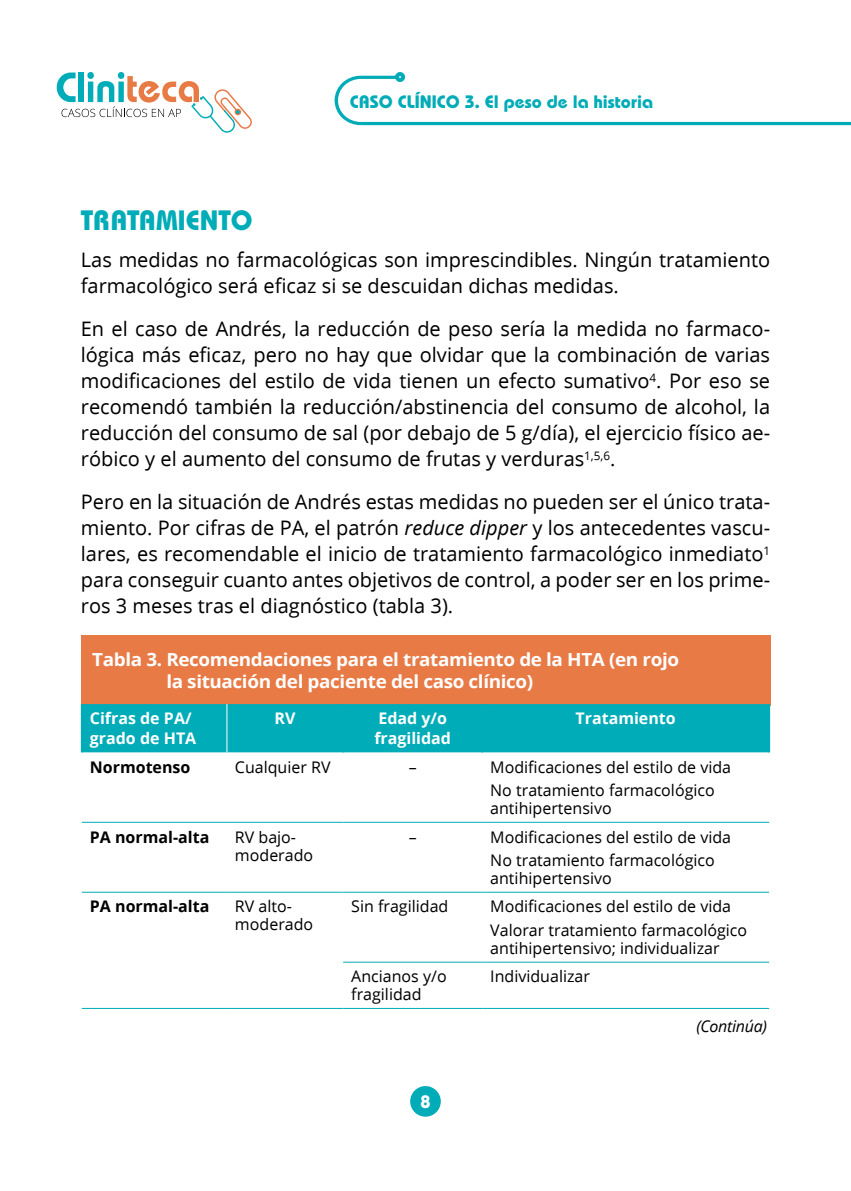
<style>
.page{position:relative;width:851px;height:1191px;background:#fff}
.page>*{position:absolute;margin:0;border:0;box-sizing:border-box;transform-origin:0 0}
.t1{font:700 28px "Bauhaus";color:#00acb7}
.t2{font:20px/26px "Open Sans";color:#000;text-align:justify}
.t3{font:700 18px/21.6px "Open Sans";letter-spacing:-.02em;color:#fff;scale:1.05 1}
.t4{font:700 18px "Bauhaus";color:#00acb7}
.t5{font:700 18px "Bauhaus";color:#fff}
.t6{font:16px/23.6px "Open Sans";color:#000}
.t7{font:700 16px/20px "Open Sans";color:#fff}
.t8{font:700 16px "Open Sans";color:#000}
.t9{font:italic 16px "Open Sans";letter-spacing:-.02em;color:#000}
.s1{font-style:italic}
</style>
<div class="page">
<svg style="left:57px;top:72px;width:195px;height:61px"></svg>
<div style="left:410px;top:1086px;width:31px;height:30px;background:#00acb7;border:2px solid #00acb7;border-radius:50%"></div>
<svg style="left:334px;top:74px;width:516px;height:51px"></svg>
<div style="left:395px;top:72px;width:10px;height:10px;border:4px solid #00acb7;border-radius:50%"></div>
<div style="left:81px;top:635px;width:689px;height:70px;background:#e87a46"></div>
<div style="left:83px;top:704px;width:685px;height:48px;background:#00acb7"></div>
<hr style="left:226px;top:704px;width:1px;height:48px;background:#fff">
<hr style="left:81px;top:704px;width:2px;height:48px;background:#00acb7">
<hr style="left:342px;top:704px;width:2px;height:48px;background:#00acb7">
<hr style="left:481px;top:704px;width:2px;height:48px;background:#00acb7">
<hr style="left:768px;top:704px;width:2px;height:48px;background:#00acb7">
<hr style="left:82px;top:821px;width:145px;height:1px;background:#00acb7">
<hr style="left:227px;top:821px;width:116px;height:1px;background:#00acb7">
<hr style="left:343px;top:821px;width:139px;height:1px;background:#00acb7">
<hr style="left:482px;top:821px;width:287px;height:1px;background:#00acb7">
<hr style="left:82px;top:891px;width:145px;height:1px;background:#00acb7">
<hr style="left:227px;top:891px;width:116px;height:1px;background:#00acb7">
<hr style="left:343px;top:891px;width:139px;height:1px;background:#00acb7">
<hr style="left:482px;top:891px;width:287px;height:1px;background:#00acb7">
<hr style="left:343px;top:961px;width:139px;height:1px;background:#00acb7">
<hr style="left:482px;top:961px;width:287px;height:1px;background:#00acb7">
<hr style="left:82px;top:1008px;width:145px;height:1px;background:#00acb7">
<hr style="left:227px;top:1008px;width:116px;height:1px;background:#00acb7">
<hr style="left:343px;top:1008px;width:139px;height:1px;background:#00acb7">
<hr style="left:482px;top:1008px;width:287px;height:1px;background:#00acb7">
<p class="t4" style="left:349px;top:91px;width:305px">CASO CLÍNICO 3. El peso de la historia</p>
<h1 class="t1" style="left:81px;top:203px;width:171px">TRATAMIENTO</h1>
<p class="t2" style="left:81px;top:246px;width:690px">Las medidas no farmacológicas son imprescindibles. Ningún tratamiento farmacológico será eficaz si se descuidan dichas medidas.</p>
<p class="t2" style="left:81px;top:315px;width:690px">En el caso de Andrés, la reducción de peso sería la medida no farmaco&shy;lógica más eficaz, pero no hay que olvidar que la combinación de varias modificaciones del estilo de vida tienen un efecto sumativo<sup>4</sup>. Por eso se recomendó también la reducción/abstinencia del consumo de alcohol, la reducción del consumo de sal (por debajo de 5 g/día), el ejercicio físico ae&shy;róbico y el aumento del consumo de frutas y verduras<sup>1,5,6</sup>.</p>
<p class="t2" style="left:81px;top:488px;width:690px">Pero en la situación de Andrés estas medidas no pueden ser el único trata&shy;miento. Por cifras de PA, el patrón <span class="s1">reduce dipper</span> y los antecedentes vascu&shy;lares, es recomendable el inicio de tratamiento farmacológico inmediato<sup>1 </sup>para conseguir cuanto antes objetivos de control, a poder ser en los prime&shy;ros 3 meses tras el diagnóstico (tabla 3).</p>
<p class="t3" style="left:166px;top:648px;width:490px;text-indent:-74px">Tabla 3. Recomendaciones para el tratamiento de la HTA (en rojo la situación del paciente del caso clínico)</p>
<p class="t7" style="left:90px;top:708px;width:108px">Cifras de PA/ grado de HTA</p>
<p class="t7" style="left:274px;top:708px;width:22px">RV</p>
<p class="t7" style="left:374px;top:708px;width:78px">Edad y/o fragilidad</p>
<p class="t7" style="left:575px;top:708px;width:102px">Tratamiento</p>
<p class="t8" style="left:90px;top:755px;width:102px">Normotenso</p>
<p class="t6" style="left:235px;top:754px;width:97px">Cualquier RV</p>
<p class="t6" style="left:408px;top:754px;width:9px">–</p>
<p class="t6" style="left:490px;top:754px;width:242px">Modificaciones del estilo de vida<br>No tratamiento farmacológico</p>
<p class="t6" style="left:490px;top:796px;width:123px">antihipertensivo</p>
<p class="t8" style="left:90px;top:825px;width:121px">PA normal-alta</p>
<p class="t6" style="left:235px;top:827px;width:80px;line-height:18px">RV bajo&shy;moderado</p>
<p class="t6" style="left:408px;top:824px;width:9px">–</p>
<p class="t6" style="left:490px;top:824px;width:242px">Modificaciones del estilo de vida<br>No tratamiento farmacológico</p>
<p class="t6" style="left:490px;top:866px;width:123px">antihipertensivo</p>
<p class="t8" style="left:90px;top:895px;width:121px">PA normal-alta</p>
<p class="t6" style="left:235px;top:897px;width:80px;line-height:18px">RV alto&shy;moderado</p>
<p class="t6" style="left:351px;top:894px;width:99px">Sin fragilidad</p>
<p class="t6" style="left:490px;top:894px;width:258px">Modificaciones del estilo de vida<br>Valorar tratamiento farmacológico</p>
<p class="t6" style="left:490px;top:936px;width:231px">antihipertensivo; individualizar</p>
<p class="t6" style="left:351px;top:967px;width:97px;line-height:18px">Ancianos y/o fragilidad</p>
<p class="t6" style="left:490px;top:964px;width:101px">Individualizar</p>
<p class="t9" style="left:696px;top:1015px;width:72px">(Continúa)</p>
<p class="t5" style="left:420px;top:1090px;width:12px">8</p>
</div>
